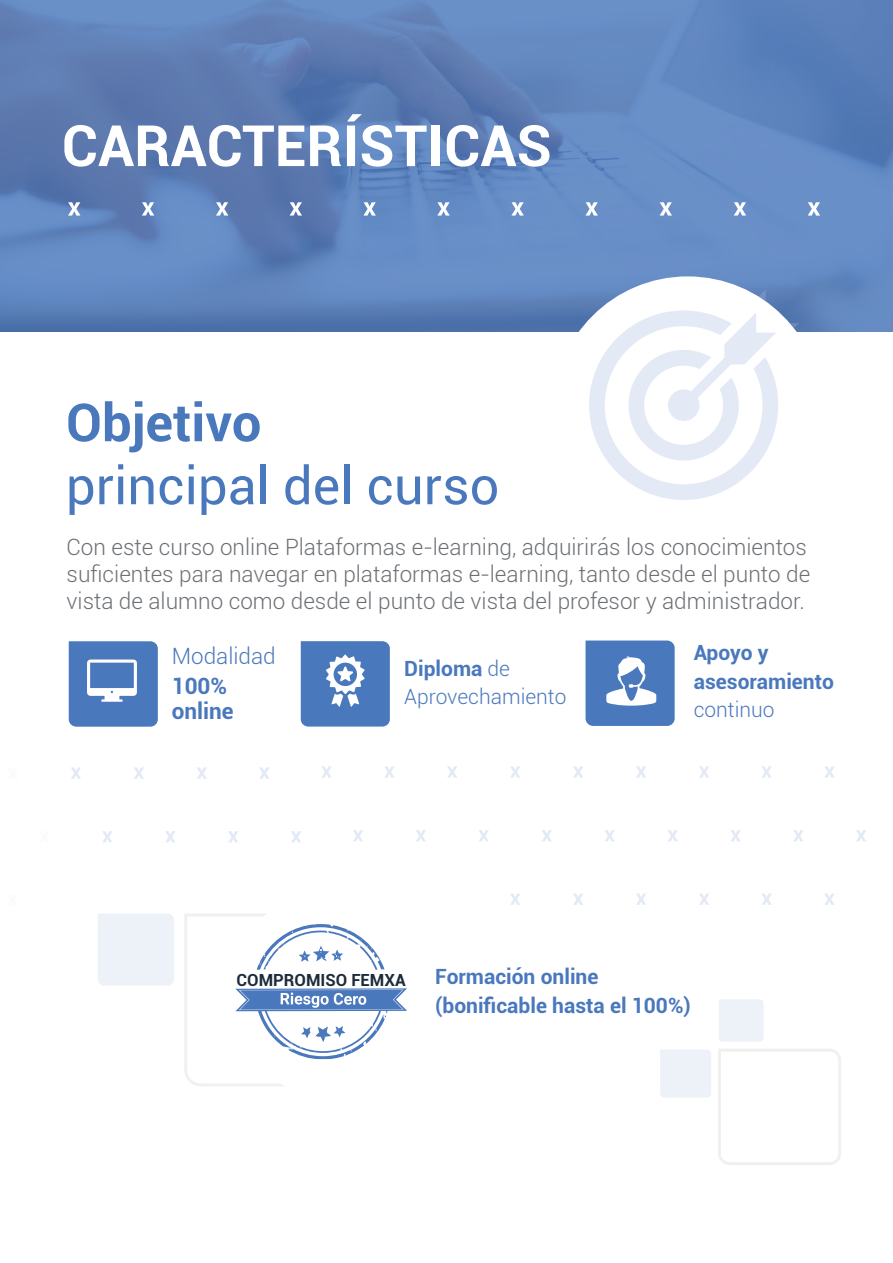
<style>
.page{position:relative;width:893px;height:1263px;background:#fff}
.page>*{position:absolute;margin:0;border:0;box-sizing:border-box;transform-origin:0 0}
.t1{font:700 57px "Roboto";color:#fff}
.t2{font:52.5px "Roboto";color:#4a78bd}
.t3{font:700 52.5px "Roboto";color:#4a78bd}
.t4{font:300 22.5px/27px "Roboto";color:#6c7075}
.t5{font:700 22.5px "Roboto";color:#4a78bd}
.t6{font:300 22.5px "Roboto";color:#4a78bd}
.t7{font:700 21px "Roboto";color:#4a78bd}
.t8{font:300 21px/28.5px "Roboto";color:#4a78bd}
.t9{font:700 16.65px "Roboto";color:#1c2b3b}
.s1{font-weight:700}
</style>
<div class="page">
<svg style="left:0;top:0;width:893px;height:332px;background:#6083bc"></svg>
<svg style="left:68px;top:202px;width:12px;height:14px"></svg>
<svg style="left:142px;top:202px;width:12px;height:14px"></svg>
<svg style="left:216px;top:202px;width:12px;height:14px"></svg>
<svg style="left:290px;top:202px;width:12px;height:14px"></svg>
<svg style="left:363px;top:202px;width:13px;height:14px"></svg>
<svg style="left:437px;top:202px;width:13px;height:14px"></svg>
<svg style="left:585px;top:202px;width:13px;height:14px"></svg>
<svg style="left:511px;top:202px;width:13px;height:14px"></svg>
<svg style="left:808px;top:202px;width:12px;height:14px"></svg>
<svg style="left:734px;top:202px;width:12px;height:14px"></svg>
<svg style="left:660px;top:202px;width:12px;height:14px"></svg>
<svg style="left:69px;top:641px;width:89px;height:86px;background:#5f87c4"></svg>
<svg style="left:586px;top:640px;width:89px;height:86px;background:#658cc7"></svg>
<svg style="left:301px;top:641px;width:89px;height:85px;background:#6089c5"></svg>
<svg style="left:660px;top:999px;width:181px;height:166px"></svg>
<div style="left:553px;top:276px;width:269px;height:270px;background:#fff;border-radius:50%"></div>
<svg style="left:589px;top:290px;width:210px;height:210px"></svg>
<div style="left:668px;top:389px;width:31px;height:32px;background:#e4eaf5;border-radius:50%"></div>
<svg style="left:825px;top:893px;width:9px;height:12px"></svg>
<svg style="left:762px;top:893px;width:10px;height:12px"></svg>
<svg style="left:699px;top:893px;width:10px;height:12px"></svg>
<svg style="left:636px;top:893px;width:10px;height:12px"></svg>
<svg style="left:825px;top:766px;width:9px;height:12px"></svg>
<svg style="left:762px;top:766px;width:10px;height:12px"></svg>
<svg style="left:699px;top:766px;width:10px;height:12px"></svg>
<svg style="left:636px;top:766px;width:10px;height:12px"></svg>
<svg style="left:573px;top:893px;width:10px;height:12px"></svg>
<svg style="left:573px;top:766px;width:10px;height:12px"></svg>
<svg style="left:856px;top:830px;width:10px;height:11px"></svg>
<svg style="left:793px;top:830px;width:10px;height:11px"></svg>
<svg style="left:731px;top:830px;width:10px;height:11px"></svg>
<svg style="left:605px;top:830px;width:10px;height:11px"></svg>
<svg style="left:668px;top:830px;width:10px;height:11px"></svg>
<svg style="left:510px;top:893px;width:10px;height:12px"></svg>
<svg style="left:447px;top:766px;width:10px;height:12px"></svg>
<svg style="left:510px;top:766px;width:10px;height:12px"></svg>
<svg style="left:384px;top:766px;width:10px;height:12px"></svg>
<svg style="left:322px;top:766px;width:10px;height:12px"></svg>
<svg style="left:416px;top:830px;width:10px;height:11px"></svg>
<svg style="left:479px;top:830px;width:10px;height:11px"></svg>
<svg style="left:542px;top:830px;width:10px;height:11px"></svg>
<svg style="left:353px;top:830px;width:10px;height:11px"></svg>
<svg style="left:259px;top:767px;width:10px;height:12px"></svg>
<svg style="left:197px;top:767px;width:10px;height:12px"></svg>
<svg style="left:134px;top:767px;width:10px;height:12px"></svg>
<svg style="left:71px;top:767px;width:10px;height:12px"></svg>
<svg style="left:291px;top:831px;width:10px;height:11px"></svg>
<svg style="left:228px;top:831px;width:10px;height:11px"></svg>
<svg style="left:102px;top:831px;width:10px;height:11px"></svg>
<svg style="left:165px;top:831px;width:10px;height:11px"></svg>
<div style="left:98px;top:914px;width:76px;height:72px;background:#edf1f8"></div>
<svg style="left:184px;top:914px;width:223px;height:172px"></svg>
<p class="t1" style="left:62px;top:106px;width:492px">CARACTERÍSTICAS</p>
<p class="t3" style="left:66px;top:385px;width:197px">Objetivo</p>
<p class="t2" style="left:66px;top:449px;width:435px">principal del curso</p>
<p class="t4" style="left:67px;top:533px;width:745px">Con este curso online Plataformas e-learning, adquirirás los conocimientos suficientes para navegar en plataformas e-learning, tanto desde el punto de vista de alumno como desde el punto de vista del profesor y administrador.</p>
<p class="t6" style="left:172px;top:640px;width:105px">Modalidad</p>
<p class="t5" style="left:172px;top:670px;width:57px">100%</p>
<p class="t5" style="left:172px;top:695px;width:63px">online</p>
<p class="t8" style="left:404px;top:653px;width:164px"><span class="s1">Diploma</span> de<br>Aprovechamiento</p>
<p class="t7" style="left:694px;top:638px;width:76px">Apoyo y</p>
<p class="t7" style="left:694px;top:666px;width:142px">asesoramiento</p>
<p class="t8" style="left:694px;top:695px;width:82px">continuo</p>
<p class="t9" style="left:237px;top:968px;width:171px">COMPROMISO FEMXA</p>
<p class="t7" style="left:435px;top:962px;width:165px">Formación online</p>
<p class="t7" style="left:435px;top:990px;width:257px">(bonificable hasta el 100%)</p>
</div>
